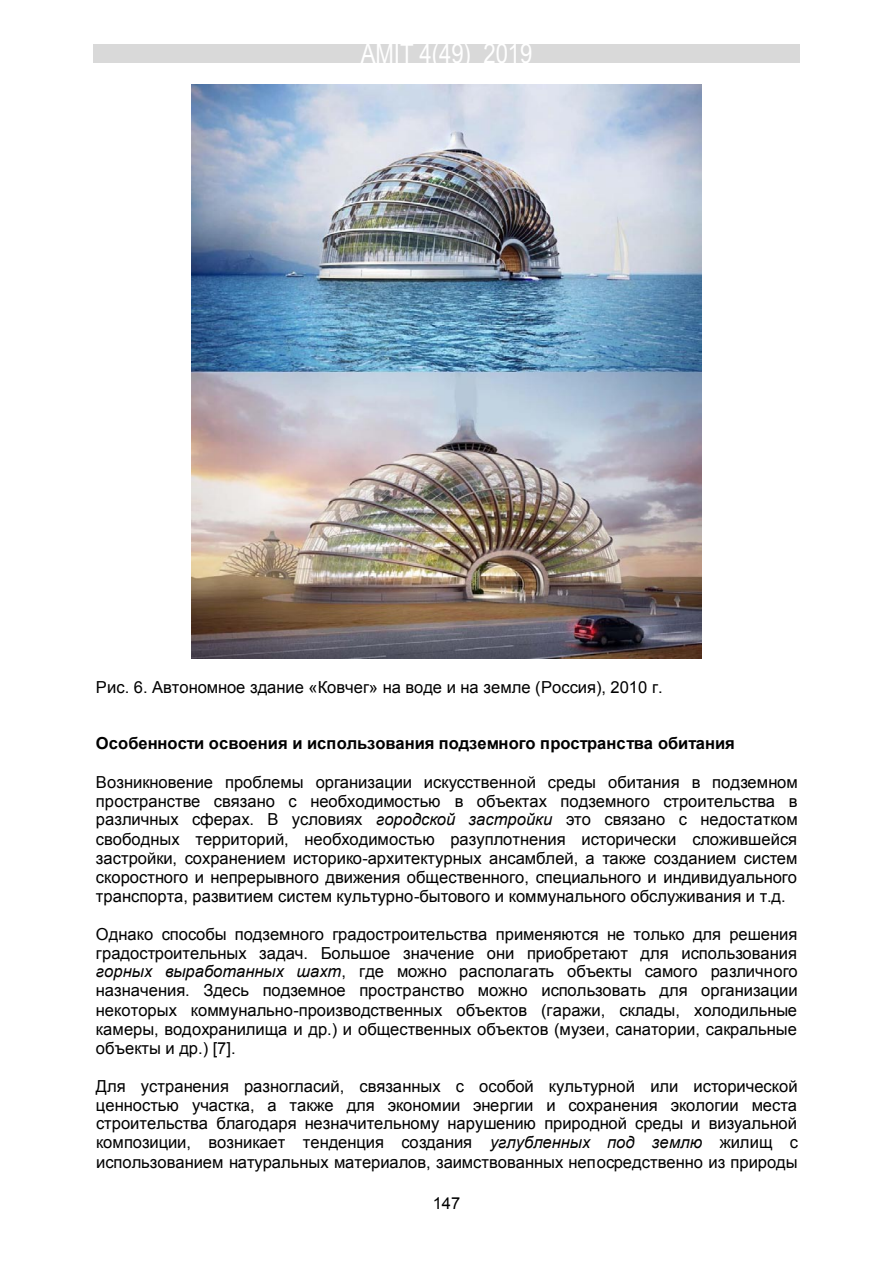
<style>
.page{position:relative;width:893px;height:1263px;background:#fff}
.page>*{position:absolute;margin:0;border:0;box-sizing:border-box;transform-origin:0 0}
.t1{font:27px "Arial Narrow";color:#fff}
.t2{font:16.5px/19px "Arial";color:#000;text-align:justify}
.t3{font:700 16.5px "Arial";color:#000}
.t4{font:16.5px "Arial";color:#000}
.s1{font-style:italic}
.s2{font-style:inherit}
</style>
<div class="page">
<div style="left:93px;top:44px;width:707px;height:19px;background:#d9d9d9"></div>
<img style="left:191px;top:85px;width:511px;height:573px">
<h1 class="t1" style="left:361px;top:34px;width:173px">AMIT 4(49) 2019</h1>
<p class="t2" style="left:96px;top:678px;width:568px">Рис. 6. Автономное здание «Ковчег» на воде и на земле (Россия), 2010 г.</p>
<p class="t3" style="left:96px;top:733px;width:640px">Особенности освоения и использования подземного пространства обитания</p>
<p class="t2" style="left:96px;top:773px;width:703px">Возникновение проблемы организации искусственной среды обитания в подземном пространстве связано с необходимостью в объектах подземного строительства в различных сферах. В условиях <span class="s1">городской застройки</span> это связано с недостатком свободных территорий, необходимостью разуплотнения исторически сложившейся застройки, сохранением историко<span class="s2">-</span>архитектурных ансамблей, а также созданием систем скоростного и непрерывного движения общественного, специального и индивидуального транспорта, развитием систем культурно<span class="s2">-</span>бытового и коммунального обслуживания и т.д.</p>
<p class="t2" style="left:96px;top:924px;width:703px">Однако способы подземного градостроительства применяются не только для решения градостроительных задач. Большое значение они приобретают для использования <span class="s1">горных выработанных шахт</span>, где можно располагать объекты самого различного назначения. Здесь подземное пространство можно использовать для организации некоторых коммунально<span class="s2">-</span>производственных объектов (гаражи, склады, холодильные камеры, водохранилища и др.) и общественных объектов (музеи, санатории, сакральные объекты и др.) [7].</p>
<p class="t2" style="left:96px;top:1076px;width:704px">Для устранения разногласий, связанных с особой культурной или исторической ценностью участка, а также для экономии энергии и сохранения экологии места строительства благодаря незначительному нарушению природной среды и визуальной композиции, возникает тенденция создания <span class="s1">углубленных под землю</span> жилищ с использованием натуральных материалов, заимствованных непосредственно из природы</p>
<p class="t4" style="left:433px;top:1192px;width:29px">147</p>
</div>
